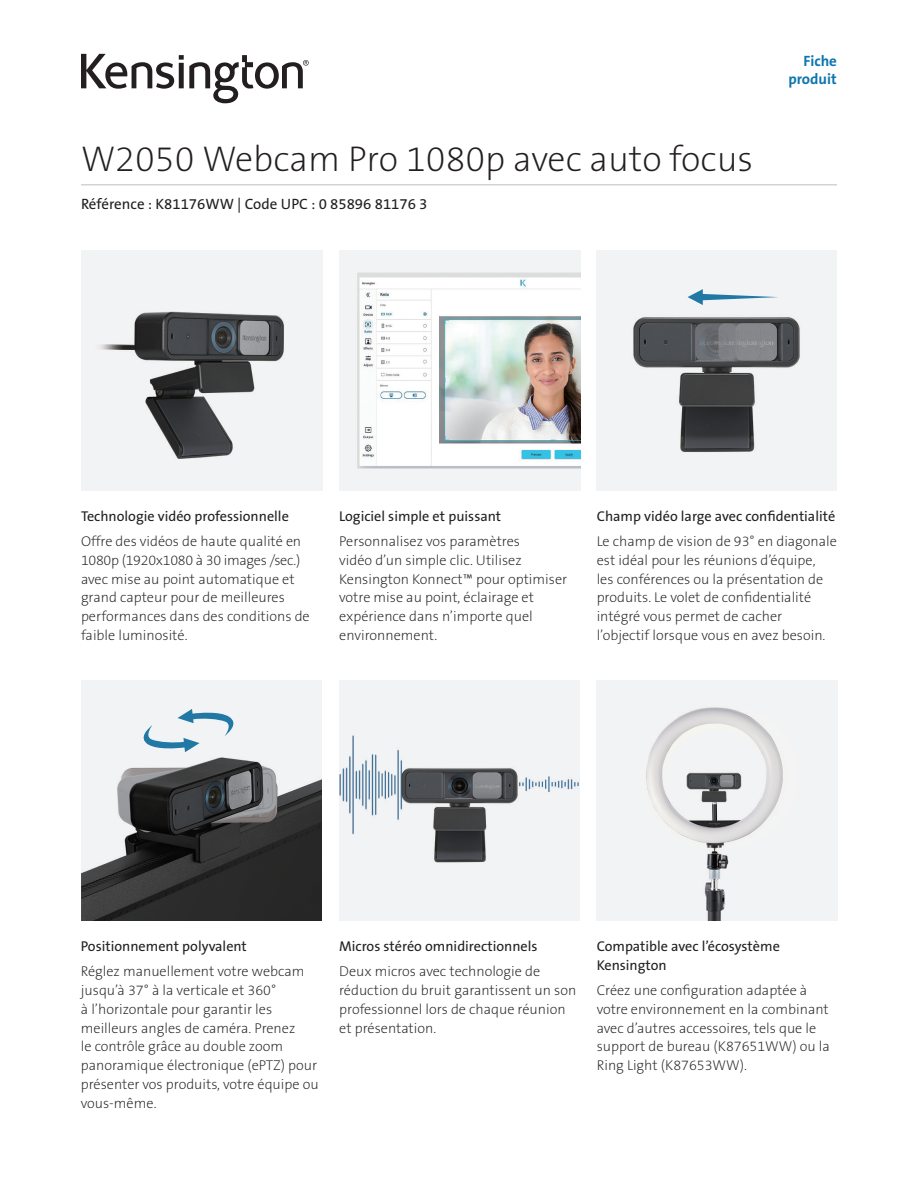
<style>
.page{position:relative;width:918px;height:1188px;background:#fff}
.page>*{position:absolute;margin:0;border:0;box-sizing:border-box;transform-origin:0 0}
.Product_Name{font:36px "The Sans KENSINGTON2 XL";color:#231f20}
.Part_No__UPC{font:15px "The Sans KENSINGTON5 Rg";color:#231f20}
.Filetype_Header_Blue{font:15px "The Sans KENSINGTON7 Bd";color:#0e76ae}
.t1{font:14.25px/18.8px "The Sans KENSINGTON2 XL";color:#231f20}
.t2{font:14.25px/18.8px "The Sans KENSINGTON5 Rg";color:#231f20}
</style>
<div class="page">
<hr style="left:81px;top:184px;width:756px;height:1px;background:#bcbdc0">
<svg style="left:81px;top:54px;width:228px;height:49px"></svg>
<img style="left:597px;top:251px;width:240px;height:240px">
<img style="left:82px;top:251px;width:240px;height:240px">
<img style="left:340px;top:251px;width:240px;height:240px">
<svg style="left:688px;top:289px;width:91px;height:16px"></svg>
<img style="left:81px;top:681px;width:240px;height:240px">
<img style="left:597px;top:681px;width:240px;height:240px">
<img style="left:339px;top:681px;width:241px;height:240px">
<svg style="left:137px;top:709px;width:103px;height:43px"></svg>
<h1 class="Product_Name" style="left:81px;top:139px;width:674px">W2050 Webcam Pro 1080p avec auto focus</h1>
<h2 class="Part_No__UPC" style="left:81px;top:196px;width:348px">Référence : K81176WW | Code UPC : 0 85896 81176 3</h2>
<p class="Filetype_Header_Blue" style="left:804px;top:53px;width:35px">Fiche</p>
<p class="Filetype_Header_Blue" style="left:788px;top:71px;width:50px">produit</p>
<p class="t2" style="left:81px;top:507px;width:209px">Technologie vidéo professionnelle</p>
<p class="t1" style="left:81px;top:532px;width:230px">Offre des vidéos de haute qualité en<br>1080p (1920x1080 à 30 images /sec.) avec mise au point automatique et grand capteur pour de meilleures performances dans des conditions de faible luminosité.</p>
<p class="t2" style="left:339px;top:507px;width:163px">Logiciel simple et puissant</p>
<p class="t1" style="left:339px;top:532px;width:229px">Personnalisez vos paramètres<br>vidéo d’un simple clic. Utilisez<br>Kensington Konnect™ pour optimiser votre mise au point, éclairage et expérience dans n’importe quel environnement.</p>
<p class="t2" style="left:597px;top:507px;width:240px">Champ vidéo large avec confidentialité</p>
<p class="t1" style="left:597px;top:532px;width:242px">Le champ de vision de 93° en diagonale est idéal pour les réunions d’équipe,<br>les conférences ou la présentation de produits. Le volet de confidentialité intégré vous permet de cacher l’objectif lorsque vous en avez besoin.</p>
<p class="t2" style="left:81px;top:937px;width:168px">Positionnement polyvalent</p>
<p class="t1" style="left:81px;top:963px;width:239px">Réglez manuellement votre webcam jusqu’à 37° à la verticale et 360°<br>à l’horizontale pour garantir les meilleurs angles de caméra. Prenez<br>le contrôle grâce au double zoom panoramique électronique (ePTZ) pour présenter vos produits, votre équipe ou vous-même.</p>
<p class="t2" style="left:339px;top:937px;width:200px">Micros stéréo omnidirectionnels</p>
<p class="t1" style="left:339px;top:963px;width:239px">Deux micros avec technologie de réduction du bruit garantissent un son professionnel lors de chaque réunion et présentation.</p>
<p class="t2" style="left:597px;top:937px;width:185px">Compatible avec l’écosystème<br>Kensington</p>
<p class="t1" style="left:597px;top:981px;width:235px">Créez une configuration adaptée à votre environnement en la combinant avec d’autres accessoires, tels que le support de bureau (K87651WW) ou la Ring Light (K87653WW).</p>
</div>
